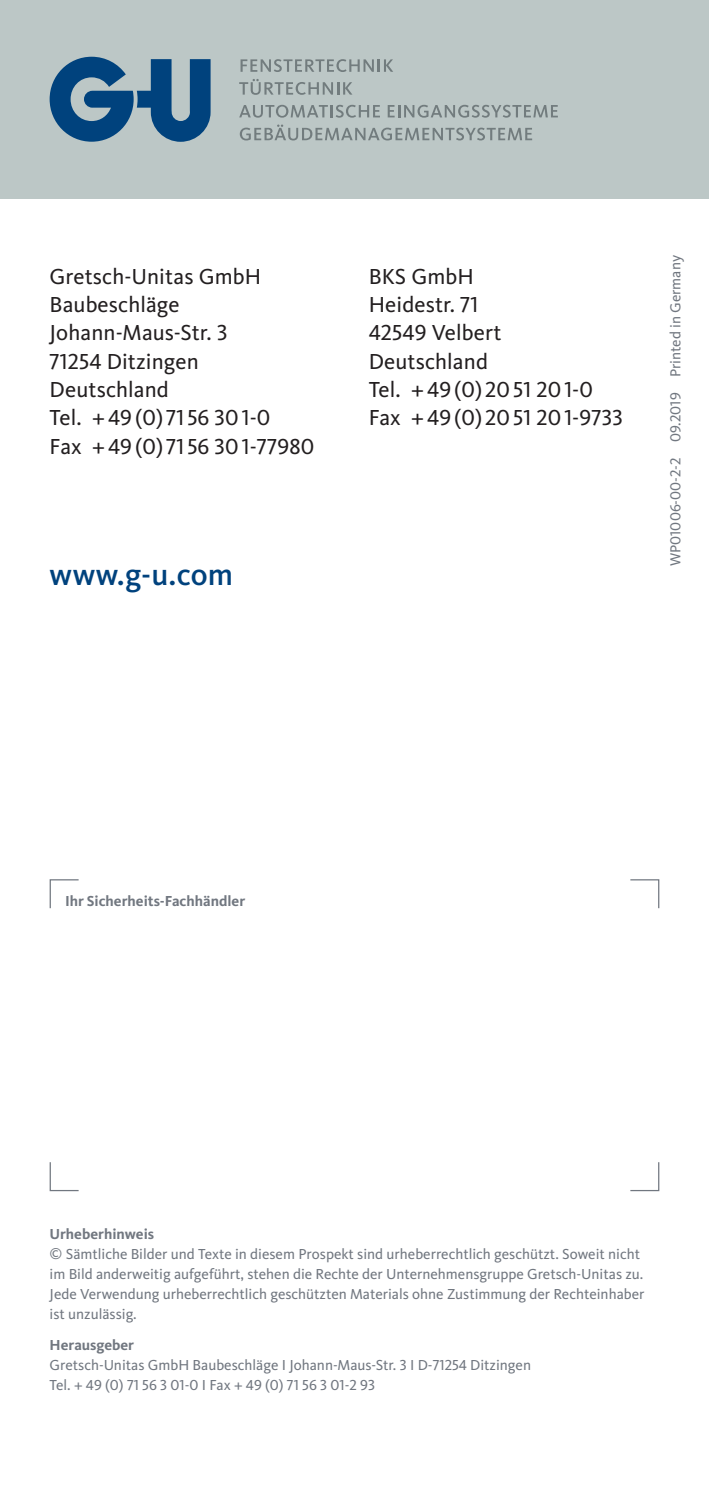
<style>
.page{position:relative;width:709px;height:1489px;background:#fff}
.page>*{position:absolute;margin:0;border:0;box-sizing:border-box;transform-origin:0 0}
.t1{font:500 31.25px "Kievit Pro";letter-spacing:.01em;color:#00427d}
.t2{font:22.5px/28.2px "Kievit Pro";letter-spacing:.005em;color:#231f20}
.Kleingedrucktes{font:15px/19.8px "Kievit Pro";color:#717780}
.Kleingedrucktes-2{font:700 15px "Kievit Pro";color:#717780}
.s1{font-weight:700}
</style>
<div class="page">
<div style="left:0;top:0;width:709px;height:198px;background:#bcc7c6"></div>
<hr style="left:708px;top:198px;width:1px;height:539px;background:#d1d2d4">
<hr style="left:708px;top:737px;width:1px;height:57px;background:#00123d">
<hr style="left:708px;top:794px;width:1px;height:184px;background:#002e5e">
<svg style="left:50px;top:57px;width:160px;height:85px"></svg>
<svg style="left:240px;top:59px;width:153px;height:13px"></svg>
<svg style="left:239px;top:79px;width:113px;height:16px"></svg>
<svg style="left:239px;top:105px;width:141px;height:13px"></svg>
<svg style="left:388px;top:105px;width:170px;height:13px"></svg>
<svg style="left:240px;top:124px;width:292px;height:16px"></svg>
<h2 class="t2" style="left:50px;top:262px;width:266px">Gretsch-Unitas GmbH<br>Baubeschläge<br>Johann-Maus-Str. 3<br>71254 Ditzingen<br>Deutschland<br>Tel. +49 (0) 71 56 301-0<br>Fax +49 (0) 71 56 301-77980</h2>
<h2 class="t2" style="left:369px;top:262px;width:256px">BKS GmbH<br>Heidestr. 71<br>42549 Velbert<br>Deutschland<br>Tel. +49 (0) 2051 201-0<br>Fax +49 (0) 2051 201-9733</h2>
<h1 class="t1" style="left:50px;top:555px;width:185px">www.g-u.com</h1>
<p class="Kleingedrucktes" style="left:665px;top:566px;width:312px;rotate:-90deg">WP01006-00-2-2 09.2019 Printed in Germany</p>
<p class="Kleingedrucktes-2" style="left:65px;top:892px;width:182px">Ihr Sicherheits-Fachhändler</p>
<p class="Kleingedrucktes" style="left:50px;top:1224px;width:596px"><span class="s1">Urheberhinweis<br></span>© Sämtliche Bilder und Texte in diesem Prospekt sind urheberrechtlich geschützt. Soweit nicht im Bild anderweitig aufgeführt, stehen die Rechte der Unternehmensgruppe Gretsch-Unitas zu.<br>Jede Verwendung urheberrechtlich geschützten Materials ohne Zustimmung der Rechteinhaber ist unzulässig.</p>
<p class="Kleingedrucktes" style="left:50px;top:1334px;width:483px"><span class="s1">Herausgeber<br></span>Gretsch-Unitas GmbH Baubeschläge I Johann-Maus-Str. 3 I D-71254 Ditzingen<br>Tel. + 49 (0) 71 56 3 01-0 I Fax + 49 (0) 71 56 3 01-2 93</p>
</div>
